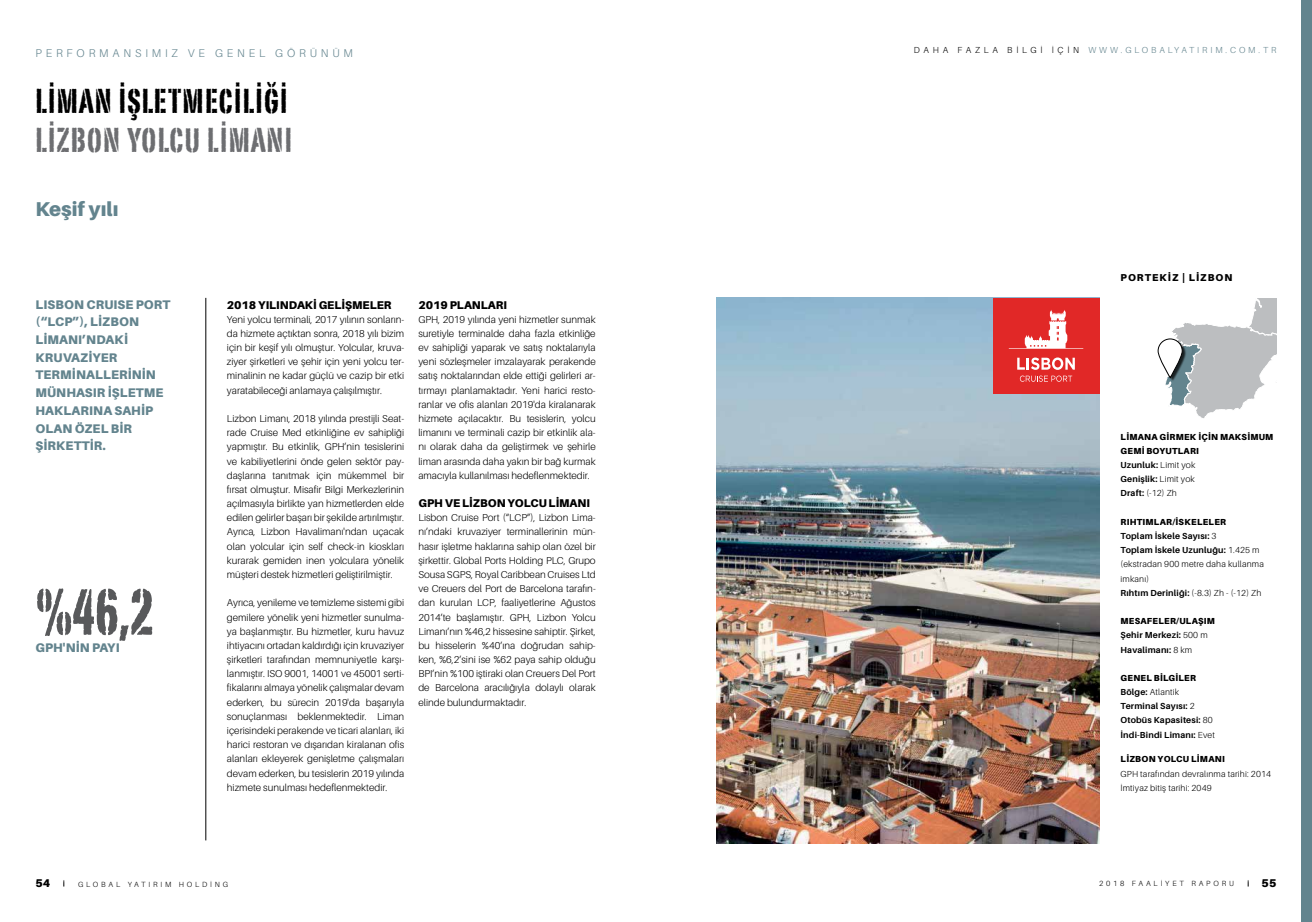
<style>
.page{position:relative;width:1312px;height:922px;background:#fff}
.page>*{position:absolute;margin:0;border:0;box-sizing:border-box;transform-origin:0 0}
.t1{font:63.75px "Portago ITC";color:#58595b}
.t2{font:33.75px "Portago ITC";letter-spacing:.04em;color:#000}
.t3{font:33.75px "Portago ITC";letter-spacing:.04em;color:#6d6e71}
.t4{font:900 20px "Aileron";color:#63848e}
.t5{font:900 12.5px/17.8px "Aileron";letter-spacing:.01em;color:#63848e}
.t6{font:900 11.25px "Aileron";color:#000}
.t7{font:300 11.25px "Aileron";letter-spacing:.34em;color:#63848e}
.t8{font:300 10px/14.1px "Aileron";color:#000;text-align:justify}
.t9{font:900 10px "Aileron";letter-spacing:.1em;color:#000}
.t10{font:300 8.75px/14.1px "Aileron";letter-spacing:.02em;color:#000}
.t11{font:700 8.75px/14.1px "Aileron";letter-spacing:.02em;color:#000}
.t12{font:900 8.75px/14.1px "Aileron";letter-spacing:.03em;color:#000}
.t13{font:300 8.75px "Aileron";letter-spacing:.33em;color:#63848e}
.t14{font:300 7.5px "Aileron";letter-spacing:.38em;color:#000}
.s1{color:#000}
.s2{font-weight:700}
.s3{font-weight:300}
.s4{font-weight:900}
</style>
<div class="page">
<hr style="left:205px;top:298px;width:1px;height:542px;background:#000">
<div style="left:1300px;top:0;width:11px;height:921px;background:#63848e"></div>
<img style="left:716px;top:298px;width:382px;height:545px">
<svg style="left:1165px;top:298px;width:111px;height:120px"></svg>
<div style="left:1158px;top:339px;width:27px;height:42px;background:#000;opacity:.75"></div>
<svg style="left:1157px;top:339px;width:24px;height:38px"></svg>
<div style="left:1157px;top:339px;width:24px;height:38px;border:1px solid #000;border-radius:12px"></div>
<div style="left:992px;top:298px;width:106px;height:95px;background:#e12827"></div>
<svg style="left:1017px;top:357px;width:57px;height:24px"></svg>
<svg style="left:1024px;top:310px;width:44px;height:38px"></svg>
<p class="t7" style="left:35px;top:47px;width:319px">PERFORMANSIMIZ VE GENEL GÖRÜNÜM</p>
<p class="t13" style="left:913px;top:45px;width:364px"><span class="s1">DAHA FAZLA BİLGİ İÇİN</span> WWW.GLOBALYATIRIM.COM.TR</p>
<h2 class="t2" style="left:35px;top:80px;width:253px">LİMAN İŞLETMECİLİĞİ</h2>
<h2 class="t3" style="left:35px;top:119px;width:258px">LİZBON YOLCU LİMANI</h2>
<h3 class="t4" style="left:35px;top:198px;width:84px">Keşif yılı</h3>
<p class="t5" style="left:35px;top:295px;width:136px">LISBON CRUISE PORT (“LCP”), LIZBON<br>LIMANI’NDAKI<br>KRUVAZIYER<br>TERMINALLERININ<br>MÜNHASIR IŞLETME<br>HAKLARINA SAHIP<br>OLAN ÖZEL BIR<br>ŞIRKETTIR.</p>
<p class="t6" style="left:227px;top:298px;width:166px">2018 YILINDAKİ GELİŞMELER</p>
<p class="t8" style="left:227px;top:312px;width:179px">Yeni yolcu terminali, 2017 yılının sonların&shy;da hizmete açtıktan sonra, 2018 yılı bizim için bir keşif yılı olmuştur. Yolcular, kruva&shy;ziyer şirketleri ve şehir için yeni yolcu ter&shy;minalinin ne kadar güçlü ve cazip bir etki yaratabileceği anlamaya çalışılmıştır.</p>
<p class="t8" style="left:227px;top:411px;width:179px">Lizbon Limanı, 2018 yılında prestijli Seat&shy;rade Cruise Med etkinliğine ev sahipliği yapmıştır. Bu etkinlik, GPH’nin tesislerini ve kabiliyetlerini önde gelen sektör pay&shy;daşlarına tanıtmak için mükemmel bir fırsat olmuştur. Misafir Bilgi Merkezlerinin açılmasıyla birlikte yan hizmetlerden elde edilen gelirler başarı bir şekilde artırılmıştır.<br>Ayrıca, Lizbon Havalimanı'ndan uçacak olan yolcular için self check-in kioskları kurarak gemiden inen yolculara yönelik müşteri destek hizmetleri geliştirilmiştir.</p>
<p class="t8" style="left:227px;top:595px;width:179px">Ayrıca, yenileme ve temizleme sistemi gibi gemilere yönelik yeni hizmetler sunulma&shy;ya başlanmıştır. Bu hizmetler, kuru havuz ihtiyacını ortadan kaldırdığı için kruvaziyer şirketleri tarafından memnuniyetle karşı&shy;lanmıştır. ISO 9001, 14001 ve 45001 serti&shy;fikalarını almaya yönelik çalışmalar devam ederken, bu sürecin 2019'da başarıyla sonuçlanması beklenmektedir. Liman içerisindeki perakende ve ticari alanları, iki harici restoran ve dışarıdan kiralanan ofis alanları ekleyerek genişletme çalışmaları devam ederken, bu tesislerin 2019 yılında hizmete sunulması hedeflenmektedir.</p>
<h1 class="t1" style="left:35px;top:572px;width:119px">%46,2</h1>
<p class="t5" style="left:35px;top:639px;width:86px">GPH'NİN PAYI</p>
<p class="t6" style="left:418px;top:298px;width:90px">2019 PLANLARI</p>
<p class="t8" style="left:418px;top:312px;width:179px">GPH, 2019 yılında yeni hizmetler sunmak suretiyle terminalde daha fazla etkinliğe ev sahipliği yaparak ve satış noktalarıyla yeni sözleşmeler imzalayarak perakende satış noktalarından elde ettiği gelirleri ar&shy;tırmayı planlamaktadır. Yeni harici resto&shy;ranlar ve ofis alanları 2019'da kiralanarak hizmete açılacaktır. Bu tesislerin, yolcu limanını ve terminali cazip bir etkinlik ala&shy;nı olarak daha da geliştirmek ve şehirle liman arasında daha yakın bir bağ kurmak amacıyla kullanılması hedeflenmektedir.</p>
<p class="t6" style="left:418px;top:496px;width:173px">GPH VE LİZBON YOLCU LİMANI</p>
<p class="t8" style="left:418px;top:510px;width:179px">Lisbon Cruise Port (“LCP”), Lizbon Lima&shy;nı’ndaki kruvaziyer terminallerinin mün&shy;hasır işletme haklarına sahip olan özel bir şirkettir. Global Ports Holding PLC, Grupo Sousa SGPS, Royal Caribbean Cruises Ltd ve Creuers del Port de Barcelona tarafın&shy;dan kurulan LCP, faaliyetlerine Ağustos 2014’te başlamıştır. GPH, Lizbon Yolcu Limanı’nın %46,2 hissesine sahiptir. Şirket, bu hisselerin %40’ına doğrudan sahip&shy;ken, %6,2’sini ise %62 paya sahip olduğu BPI’nin %100 iştiraki olan Creuers Del Port de Barcelona aracılığıyla dolaylı olarak elinde bulundurmaktadır.</p>
<p class="t9" style="left:1120px;top:271px;width:113px">PORTEKİZ | LİZBON</p>
<p class="t12" style="left:1120px;top:429px;width:154px">LİMANA GİRMEK İÇİN MAKSİMUM<br>GEMİ BOYUTLARI<br><span class="s2">Uzunluk:</span> <span class="s3">Limit yok<br></span><span class="s2">Genişlik:</span> <span class="s3">Limit yok<br></span><span class="s2">Draft:</span> <span class="s3">(-12) Zh</span></p>
<p class="t10" style="left:1120px;top:514px;width:145px"><span class="s4">RIHTIMLAR/İSKELELER<br></span><span class="s2">Toplam İskele Sayısı:</span> 3<br><span class="s2">Toplam İskele Uzunluğu:</span> 1.425 m (ekstradan 900 metre daha kullanma imkanı)<br><span class="s2">Rıhtım Derinliği:</span> (-8.3) Zh - (-12) Zh</p>
<p class="t11" style="left:1120px;top:614px;width:96px"><span class="s4">MESAFELER/ULAŞIM<br></span>Şehir Merkezi: <span class="s3">500 m<br></span>Havalimanı: <span class="s3">8 km</span></p>
<p class="t11" style="left:1120px;top:670px;width:96px"><span class="s4">GENEL BİLGİLER<br></span>Bölge: <span class="s3">Atlantik<br></span>Terminal Sayısı: <span class="s3">2<br></span>Otobüs Kapasitesi: <span class="s3">80<br></span>İndi-Bindi Limanı: <span class="s3">Evet</span></p>
<p class="t12" style="left:1120px;top:752px;width:106px">LİZBON YOLCU LİMANI</p>
<p class="t10" style="left:1120px;top:766px;width:152px">GPH tarafından devralınma tarihi: 2014<br>İmtiyaz bitiş tarihi: 2049</p>
<p class="t6" style="left:35px;top:875px;width:16px">54</p>
<p class="t14" style="left:78px;top:879px;width:152px">GLOBAL YATIRIM HOLDİNG</p>
<p class="t14" style="left:1098px;top:878px;width:136px">2018 FAALİYET RAPORU</p>
<p class="t6" style="left:1261px;top:875px;width:16px">55</p>
</div>
